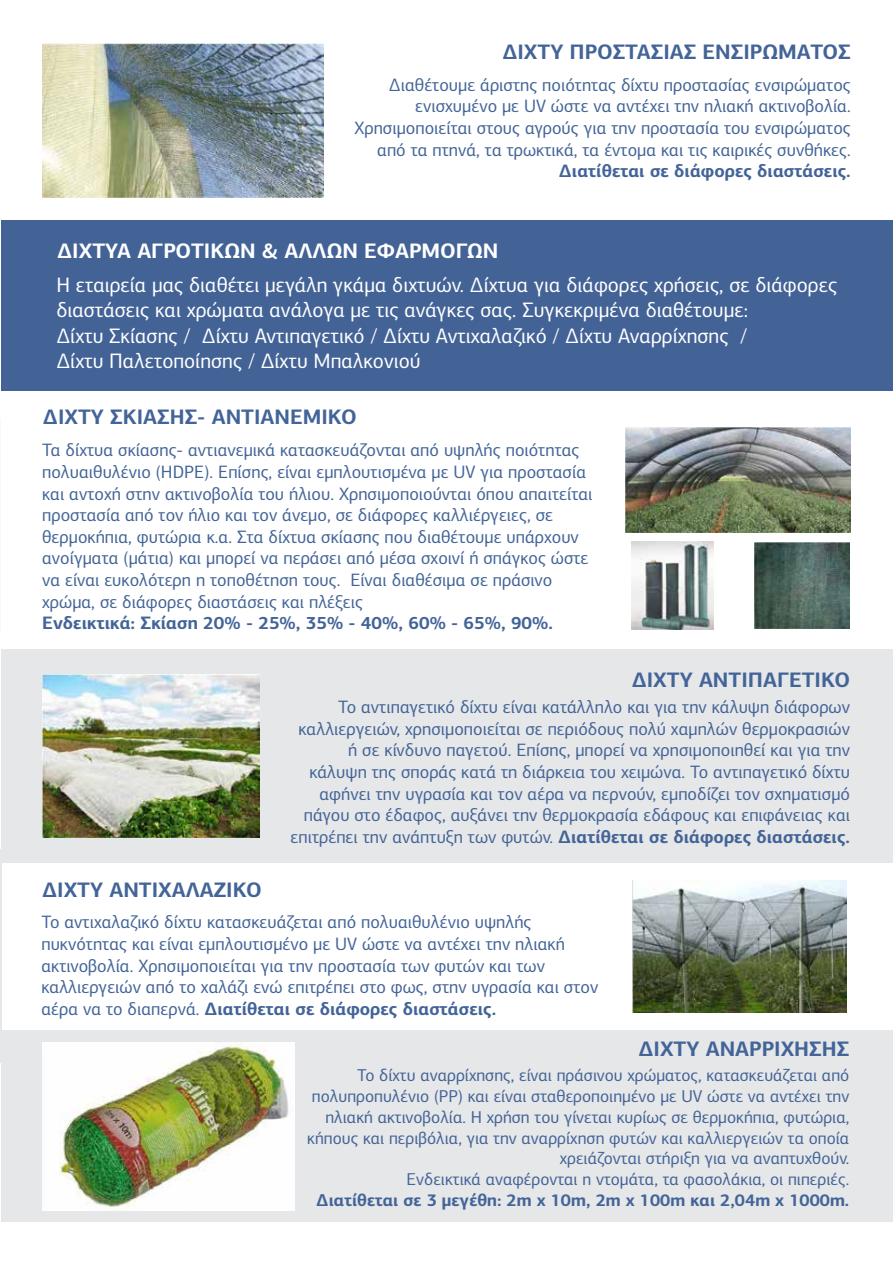
<style>
.page{position:relative;width:893px;height:1263px;background:#fff}
.page>*{position:absolute;margin:0;border:0;box-sizing:border-box;transform-origin:0 0}
.t1{font:21px/25.2px "PF Centro Sans Pro";color:#fff}
.t2{font:700 21px "PF Centro Sans Pro";color:#436498}
.t3{font:700 21px "PF Centro Sans Pro";color:#fff}
.t4{font:18px/21.6px "PF Centro Sans Pro";color:#436498;text-align:right}
.t5{font:700 18px "PF Centro Sans Pro";color:#436498}
.t6{font:17.25px/20.7px "PF Centro Sans Pro";color:#436498;text-align:right}
.t7{font:700 17.25px "PF Centro Sans Pro";color:#436498}
.s1{font-weight:700}
</style>
<div class="page">
<div style="left:1px;top:649px;width:892px;height:213px;background:#e6e7e8"></div>
<div style="left:1px;top:1030px;width:892px;height:192px;background:#e6e7e8"></div>
<hr style="left:0;top:849px;width:1px;height:213px;background:#e6e7e8">
<img style="left:43px;top:43px;width:280px;height:155px">
<img style="left:42px;top:674px;width:217px;height:163px">
<img style="left:625px;top:427px;width:226px;height:106px">
<img style="left:632px;top:542px;width:81px;height:87px">
<img style="left:755px;top:542px;width:94px;height:87px">
<div style="left:1px;top:220px;width:892px;height:170px;background:#436397"></div>
<img style="left:632px;top:881px;width:214px;height:132px">
<img style="left:43px;top:1042px;width:252px;height:169px">
<p class="t2" style="left:502px;top:38px;width:350px">ΔΙΧΤΥ ΠΡΟΣΤΑΣΙΑΣ ΕΝΣΙΡΩΜΑΤΟΣ</p>
<p class="t4" style="left:354px;top:74px;width:498px">Διαθέτουμε άριστης ποιότητας δίχτυ προστασίας ενσιρώματος ενισχυμένο με UV ώστε να αντέχει την ηλιακή ακτινοβολία.<br>Χρησιμοποιείται στους αγρούς για την προστασία του ενσιρώματος από τα πτηνά, τα τρωκτικά, τα έντομα και τις καιρικές συνθήκες.</p>
<p class="t5" style="left:559px;top:160px;width:293px">Διατίθεται σε διάφορες διαστάσεις.</p>
<p class="t3" style="left:57px;top:237px;width:443px">ΔΙΧΤΥΑ ΑΓΡΟΤΙΚΩΝ &amp; ΑΛΛΩΝ ΕΦΑΡΜΟΓΩΝ</p>
<p class="t1" style="left:56px;top:272px;width:782px">Η εταιρεία μας διαθέτει μεγάλη γκάμα διχτυών. Δίχτυα για διάφορες χρήσεις, σε διάφορες διαστάσεις και χρώματα ανάλογα με τις ανάγκες σας. Συγκεκριμένα διαθέτουμε:<br>Δίχτυ Σκίασης / Δίχτυ Αντιπαγετικό / Δίχτυ Αντιχαλαζικό / Δίχτυ Αναρρίχησης /<br>Δίχτυ Παλετοποίησης / Δίχτυ Μπαλκονιού</p>
<p class="t2" style="left:43px;top:404px;width:316px">ΔΙΧΤΥ ΣΚΙΑΣΗΣ- ΑΝΤΙΑΝΕΜΙΚΟ</p>
<p class="t4" style="left:42px;top:439px;width:552px;text-align:left">Τα δίχτυα σκίασης- αντιανεμικά κατασκευάζονται από υψηλής ποιότητας πολυαιθυλένιο (HDPE). Επίσης, είναι εμπλουτισμένα με UV για προστασία και αντοχή στην ακτινοβολία του ήλιου. Χρησιμοποιούνται όπου απαιτείται προστασία από τον ήλιο και τον άνεμο, σε διάφορες καλλιέργειες, σε θερμοκήπια, φυτώρια κ.α. Στα δίχτυα σκίασης που διαθέτουμε υπάρχουν ανοίγματα (μάτια) και μπορεί να περάσει από μέσα σχοινί ή σπάγκος ώστε να είναι ευκολότερη η τοποθέτηση τους. Είναι διαθέσιμα σε πράσινο χρώμα, σε διάφορες διαστάσεις και πλέξεις</p>
<p class="t5" style="left:42px;top:612px;width:512px">Ενδεικτικά: Σκίαση 20% - 25%, 35% - 40%, 60% - 65%, 90%.</p>
<p class="t2" style="left:632px;top:666px;width:220px">ΔΙΧΤΥ ΑΝΤΙΠΑΓΕΤΙΚΟ</p>
<p class="t4" style="left:291px;top:696px;width:561px">Το αντιπαγετικό δίχτυ είναι κατάλληλο και για την κάλυψη διάφορων καλλιεργειών, χρησιμοποιείται σε περιόδους πολύ χαμηλών θερμοκρασιών ή σε κίνδυνο παγετού. Επίσης, μπορεί να χρησιμοποιηθεί και για την κάλυψη της σποράς κατά τη διάρκεια του χειμώνα. Το αντιπαγετικό δίχτυ αφήνει την υγρασία και τον αέρα να περνούν, εμποδίζει τον σχηματισμό πάγου στο έδαφος, αυξάνει την θερμοκρασία εδάφους και επιφάνειας και επιτρέπει την ανάπτυξη των φυτών. <span class="s1">Διατίθεται σε διάφορες διαστάσεις.</span></p>
<p class="t2" style="left:42px;top:876px;width:221px">ΔΙΧΤΥ ΑΝΤΙΧΑΛΑΖΙΚΟ</p>
<p class="t4" style="left:41px;top:911px;width:558px;text-align:left">Το αντιχαλαζικό δίχτυ κατασκευάζεται από πολυαιθυλένιο υψηλής πυκνότητας και είναι εμπλουτισμένο με UV ώστε να αντέχει την ηλιακή ακτινοβολία. Χρησιμοποιείται για την προστασία των φυτών και των καλλιεργειών από το χαλάζι ενώ επιτρέπει στο φως, στην υγρασία και στον αέρα να το διαπερνά. <span class="s1">Διατίθεται σε διάφορες διαστάσεις.</span></p>
<p class="t2" style="left:638px;top:1036px;width:212px">ΔΙΧΤΥ ΑΝΑΡΡΙΧΗΣΗΣ</p>
<p class="t6" style="left:307px;top:1065px;width:544px">Το δίχτυ αναρρίχησης, είναι πράσινου χρώματος, κατασκευάζεται από πολυπροπυλένιο (PP) και είναι σταθεροποιημένο με UV ώστε να αντέχει την ηλιακή ακτινοβολία. Η χρήση του γίνεται κυρίως σε θερμοκήπια, φυτώρια, κήπους και περιβόλια, για την αναρρίχηση φυτών και καλλιεργειών τα οποία χρειάζονται στήριξη για να αναπτυχθούν.<br>Ενδεικτικά αναφέρονται η ντομάτα, τα φασολάκια, οι πιπεριές.</p>
<p class="t7" style="left:316px;top:1189px;width:535px">Διατίθεται σε 3 μεγέθη: 2m x 10m, 2m x 100m και 2,04m x 1000m.</p>
</div>
